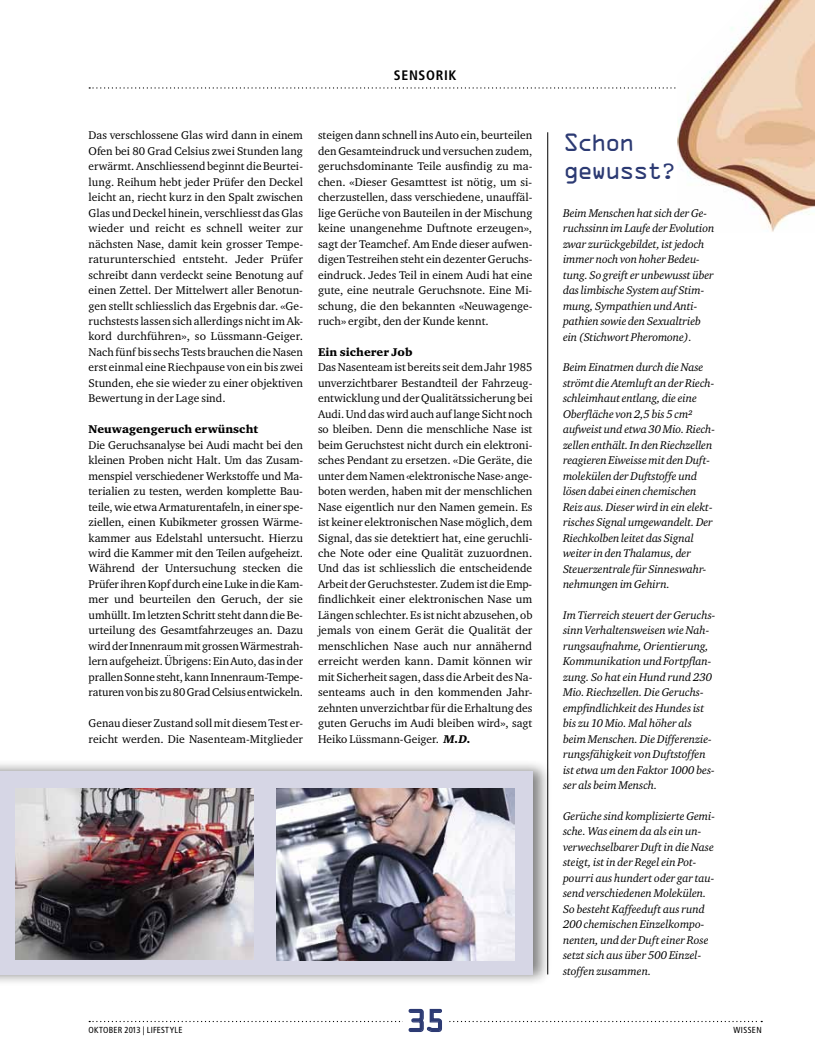
<style>
.page{position:relative;width:815px;height:1063px;background:#fff}
.page>*{position:absolute;margin:0;border:0;box-sizing:border-box;transform-origin:0 0}
.t1{font:28.12px "OCRA Std";color:#2c3a73}
.t2{font:22.5px/28.8px "OCRA Std";letter-spacing:-.1em;color:#2c3a73}
.t3{font:700 condensed 13.75px "Frutiger LT Std";letter-spacing:.05em;color:#000}
.t4{font:11.5px/15.5px "Charter ITC";letter-spacing:.005em;color:#000;text-align:justify}
.t5{font:italic 11.5px/15.5px "Charter ITC";letter-spacing:-.01em;color:#000}
.t6{font:11.5px "Charter ITC Blac";letter-spacing:.005em;color:#000}
.t7{font:condensed 8.75px "Frutiger LT Std";letter-spacing:.03em;color:#000}
.s1{font-family:"Charter ITC Blac Ital"}
.s2{font-family:"Courier";font-size:26.25px}
</style>
<div class="page">
<div style="left:0;top:759px;width:551px;height:227px;background:#000;opacity:.5"></div>
<div style="left:0;top:771px;width:532px;height:203px;background:#d6d6e5"></div>
<svg style="left:89px;top:1008px;width:673px;height:24px"></svg>
<svg style="left:89px;top:87px;width:587px;height:2px"></svg>
<hr style="left:547px;top:132px;width:1px;height:842px;background:#000">
<img style="left:276px;top:789px;width:239px;height:171px">
<img style="left:15px;top:789px;width:239px;height:171px">
<img style="left:677px;top:0;width:138px;height:232px">
<p class="t3" style="left:394px;top:67px;width:64px">SENSORIK</p>
<p class="t4" style="left:89px;top:128px;width:216px">Das verschlossene Glas wird dann in einem Ofen bei 80 Grad Celsius zwei Stunden lang erwärmt. Anschliessend beginnt die Beurtei&shy;lung. Reihum hebt jeder Prüfer den Deckel leicht an, riecht kurz in den Spalt zwischen Glas und Deckel hinein, verschliesst das Glas wieder und reicht es schnell weiter zur nächsten Nase, damit kein grosser Tempe&shy;raturunterschied entsteht. Jeder Prüfer schreibt dann verdeckt seine Benotung auf einen Zettel. Der Mittelwert aller Benotun&shy;gen stellt schliesslich das Ergebnis dar. «Ge&shy;ruchstests lassen sich allerdings nicht im Ak&shy;kord durchführen», so Lüssmann-Geiger.<br>Nach fünf bis sechs Tests brauchen die Nasen erst einmal eine Riechpause von ein bis zwei Stunden, ehe sie wieder zu einer objektiven Bewertung in der Lage sind.</p>
<p class="t6" style="left:89px;top:422px;width:171px">Neuwagengeruch erwünscht</p>
<p class="t4" style="left:89px;top:437px;width:216px">Die Geruchsanalyse bei Audi macht bei den kleinen Proben nicht Halt. Um das Zusam&shy;menspiel verschiedener Werkstoffe und Ma&shy;terialien zu testen, werden komplette Bau&shy;teile, wie etwa Armaturentafeln, in einer spe&shy;ziellen, einen Kubikmeter grossen Wärme&shy;kammer aus Edelstahl untersucht. Hierzu wird die Kammer mit den Teilen aufgeheizt.<br>Während der Untersuchung stecken die Prüfer ihren Kopf durch eine Luke in die Kam&shy;mer und beurteilen den Geruch, der sie umhüllt. Im letzten Schritt steht dann die Be&shy;urteilung des Gesamtfahrzeuges an. Dazu wird der Innenraum mit grossen Wärmestrah&shy;lern aufgeheizt. Übrigens: Ein Auto, das in der prallen Sonne steht, kann Innenraum-Tempe&shy;raturen von bis zu 80 Grad Celsius entwickeln.</p>
<p class="t4" style="left:89px;top:715px;width:216px">Genau dieser Zustand soll mit diesem Test er&shy;reicht werden. Die Nasenteam-Mitglieder</p>
<p class="t4" style="left:318px;top:128px;width:216px">steigen dann schnell ins Auto ein, beurteilen den Gesamteindruck und versuchen zudem, geruchsdominante Teile ausfindig zu ma&shy;chen. «Dieser Gesamttest ist nötig, um si&shy;cherzustellen, dass verschiedene, unauffäl&shy;lige Gerüche von Bauteilen in der Mischung keine unangenehme Duftnote erzeugen», sagt der Teamchef. Am Ende dieser aufwen&shy;digen Testreihen steht ein dezenter Geruchs&shy;eindruck. Jedes Teil in einem Audi hat eine gute, eine neutrale Geruchsnote. Eine Mi&shy;schung, die den bekannten «Neuwagenge&shy;ruch» ergibt, den der Kunde kennt.</p>
<p class="t6" style="left:318px;top:345px;width:96px">Ein sicherer Job</p>
<p class="t4" style="left:318px;top:359px;width:216px">Das Nasenteam ist bereits seit dem Jahr 1985 unverzichtbarer Bestandteil der Fahrzeug&shy;entwicklung und der Qualitätssicherung bei Audi. Und das wird auch auf lange Sicht noch so bleiben. Denn die menschliche Nase ist beim Geruchstest nicht durch ein elektroni&shy;sches Pendant zu ersetzen. «Die Geräte, die unter dem Namen ‹elektronische Nase› ange&shy;boten werden, haben mit der menschlichen Nase eigentlich nur den Namen gemein. Es ist keiner elektronischen Nase möglich, dem Signal, das sie detektiert hat, eine geruchli&shy;che Note oder eine Qualität zuzuordnen.<br>Und das ist schliesslich die entscheidende Arbeit der Geruchstester. Zudem ist die Emp&shy;findlichkeit einer elektronischen Nase um Längen schlechter. Es ist nicht abzusehen, ob jemals von einem Gerät die Qualität der menschlichen Nase auch nur annähernd erreicht werden kann. Damit können wir mit Sicherheit sagen, dass die Arbeit des Na&shy;senteams auch in den kommenden Jahr&shy;zehnten unverzichtbar für die Erhaltung des guten Geruchs im Audi bleiben wird», sagt Heiko Lüssmann-Geiger. <span class="s1">M.D.</span></p>
<p class="t7" style="left:89px;top:1024px;width:95px">OKTOBER 2013 | LIFESTYLE</p>
<h1 class="t1" style="left:406px;top:1008px;width:40px">35</h1>
<h2 class="t2" style="left:563px;top:130px;width:115px">Schon gewusst<span class="s2">?</span></h2>
<p class="t5" style="left:563px;top:205px;width:153px">Beim Menschen hat sich der Ge&shy;ruchssinn im Laufe der Evolution zwar zurückgebildet, ist jedoch immer noch von hoher Bedeu&shy;tung. So greift er unbewusst über das limbische System auf Stim&shy;mung, Sympathien und Anti&shy;pathien sowie den Sexualtrieb ein (Stichwort Pheromone).</p>
<p class="t5" style="left:563px;top:360px;width:154px">Beim Einatmen durch die Nase strömt die Atemluft an der Riech&shy;schleimhaut entlang, die eine<br>Oberfläche von 2,5 bis 5 cm² aufweist und etwa 30 Mio. Riech&shy;zellen enthält. In den Riechzellen reagieren Eiweisse mit den Duft&shy;molekülen der Duftstoffe und lösen dabei einen chemischen<br>Reiz aus. Dieser wird in ein elekt&shy;risches Signal umgewandelt. Der<br>Riechkolben leitet das Signal weiter in den Thalamus, der<br>Steuerzentrale für Sinneswahr&shy;nehmungen im Gehirn.</p>
<p class="t5" style="left:563px;top:607px;width:154px">Im Tierreich steuert der Geruchs&shy;sinn Verhaltensweisen wie Nah&shy;rungsaufnahme, Orientierung,<br>Kommunikation und Fortpflan&shy;zung. So hat ein Hund rund 230<br>Mio. Riechzellen. Die Geruchs&shy;empfindlichkeit des Hundes ist bis zu 10 Mio. Mal höher als beim Menschen. Die Differenzie&shy;rungsfähigkeit von Duftstoffen ist etwa um den Faktor 1000 bes&shy;ser als beim Mensch.</p>
<p class="t5" style="left:563px;top:808px;width:153px">Gerüche sind komplizierte Gemi&shy;sche. Was einem da als ein un&shy;verwechselbarer Duft in die Nase steigt, ist in der Regel ein Pot&shy;pourri aus hundert oder gar tau&shy;send verschiedenen Molekülen.<br>So besteht Kaffeeduft aus rund<br>200 chemischen Einzelkompo&shy;nenten, und der Duft einer Rose setzt sich aus über 500 Einzel&shy;stoffen zusammen.</p>
<p class="t7" style="left:733px;top:1024px;width:30px">WISSEN</p>
</div>
